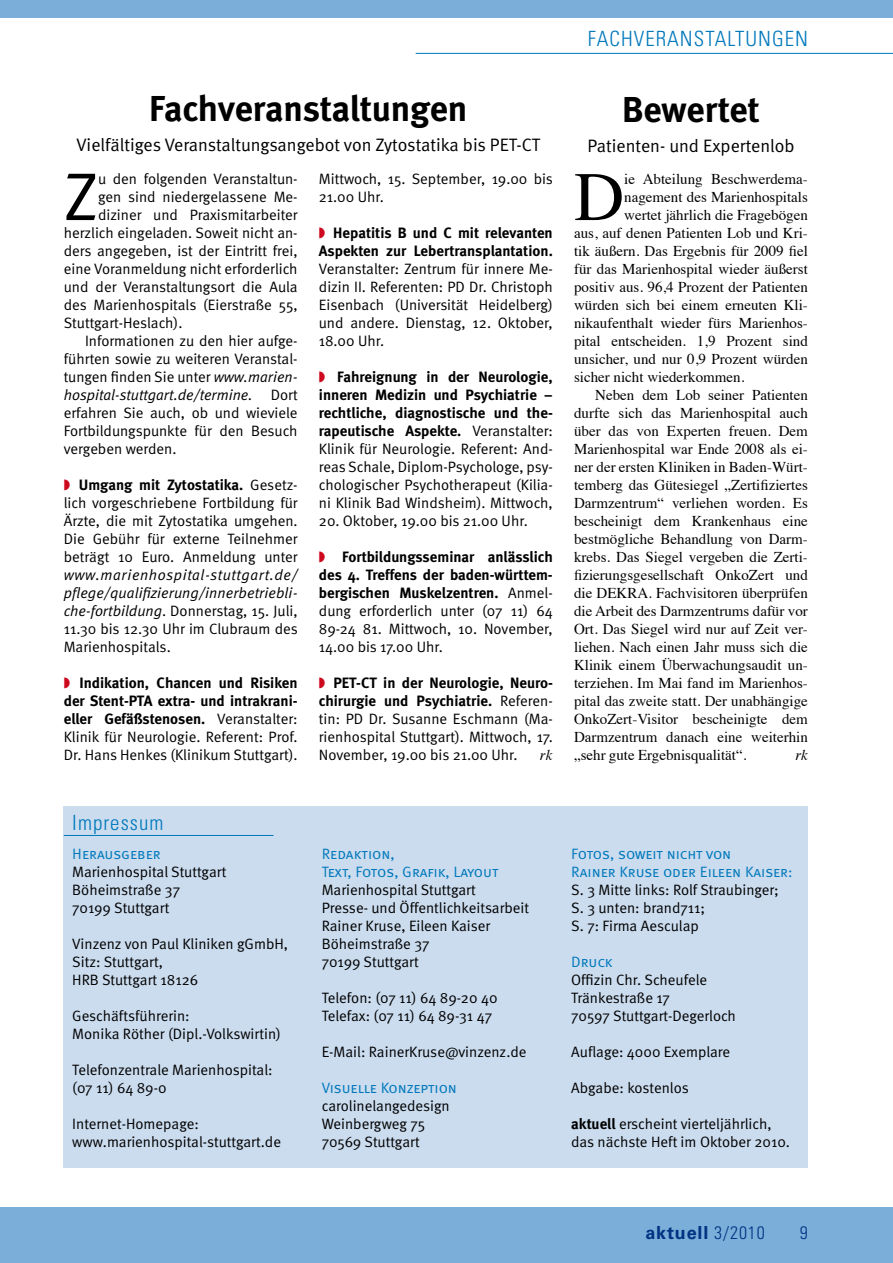
<style>
.page{position:relative;width:893px;height:1263px;background:#fff}
.page>*{position:absolute;margin:0;border:0;box-sizing:border-box;transform-origin:0 0}
.t1{font:69.45px "Times";color:#000}
.t2{font:67.5px "Meta Normal";color:#000}
.t3{font:700 36px "Meta";letter-spacing:-.005em;color:#000}
.t4{font:300 condensed 21px "Univers";letter-spacing:.05em;color:#0078bb}
.t5{font:18px "Meta Normal";color:#000}
.t6{font:700 18px "Univers";letter-spacing:.05em;color:#003382}
.t7{font:300 condensed 18px "Univers";color:#003382}
.t8{font:15px/18px "Meta Normal";color:#000}
.t9{font:15px "Times";color:#000}
.t10{font:700 15px/18px "Meta";color:#000;text-align:justify}
.t11{font:italic 15px/18px "Meta Normal";color:#000;text-align:justify}
.t12{font:15px/18px "Meta Normal Caps";color:#0078bb}
.t13{font:italic 15px "Times";color:#000}
.s1{font-style:italic}
.s2{font-style:normal}
.s3{font-family:"Meta Normal";font-weight:400}
.s4{font-family:"Meta";font-weight:700}
.s5{font-weight:300;font-stretch:condensed}
</style>
<div class="page">
<div style="left:64px;top:806px;width:744px;height:362px;background:#cbdcef"></div>
<div style="left:0;top:1208px;width:893px;height:55px;background:#7bafda"></div>
<div style="left:0;top:0;width:893px;height:17px;background:#7bafda"></div>
<hr style="left:416px;top:53px;width:477px;height:1px;background:#0078bb">
<hr style="left:64px;top:835px;width:210px;height:1px;background:#0078bb">
<h3 class="t3" style="left:149px;top:87px;width:320px">Fachveranstaltungen</h3>
<p class="t5" style="left:77px;top:134px;width:465px">Vielfältiges Veranstaltungsangebot von Zytostatika bis PET-CT</p>
<h2 class="t2" style="left:64px;top:158px;width:36px">Z</h2>
<p class="t8" style="left:98px;top:170px;width:201px">u den folgenden Veranstaltun-</p>
<p class="t8" style="left:98px;top:188px;width:201px">gen sind niedergelassene Me-</p>
<p class="t8" style="left:98px;top:206px;width:201px">diziner und Praxismitarbeiter</p>
<p class="t8" style="left:64px;top:224px;width:235px">herzlich eingeladen. Soweit nicht an-</p>
<p class="t8" style="left:64px;top:242px;width:235px">ders angegeben, ist der Eintritt frei,</p>
<p class="t8" style="left:64px;top:260px;width:235px">eine Voranmeldung nicht erforderlich</p>
<p class="t8" style="left:64px;top:278px;width:235px">und der Veranstaltungsort die Aula</p>
<p class="t8" style="left:64px;top:296px;width:235px">des Marienhospitals (Eierstraße 55,</p>
<p class="t8" style="left:64px;top:314px;width:120px">Stuttgart-Heslach).</p>
<p class="t8" style="left:85px;top:332px;width:214px">Informationen zu den hier aufge-</p>
<p class="t8" style="left:64px;top:350px;width:235px">führten sowie zu weiteren Veranstal-</p>
<p class="t8" style="left:64px;top:368px;width:235px">tungen finden Sie unter <span class="s1">www.marien-</span></p>
<p class="t11" style="left:64px;top:386px;width:236px">hospital-stuttgart.de/termine. <span class="s2">Dort</span></p>
<p class="t8" style="left:64px;top:404px;width:235px">erfahren Sie auch, ob und wieviele</p>
<p class="t8" style="left:64px;top:422px;width:235px">Fortbildungspunkte für den Besuch</p>
<p class="t8" style="left:64px;top:440px;width:114px">vergeben werden.</p>
<p class="t10" style="left:79px;top:476px;width:220px">Umgang mit Zytostatika. <span class="s3">Gesetz-</span></p>
<p class="t8" style="left:64px;top:494px;width:235px;text-align:justify">lich vorgeschriebene Fortbildung für Ärzte, die mit Zytostatika umgehen.<br>Die Gebühr für externe Teilnehmer beträgt 10 Euro. Anmeldung unter</p>
<p class="t11" style="left:64px;top:566px;width:236px">www.marienhospital-stuttgart.de/ pflege/qualifizierung/innerbetriebli&shy;che-fortbildung<span class="s2">. Donnerstag, 15. Juli, 11.30 bis 12.30 Uhr im Clubraum des Marienhospitals.</span></p>
<p class="t10" style="left:64px;top:674px;width:235px;text-indent:16px">Indikation, Chancen und Risiken der Stent-PTA extra- und intrakrani&shy;eller Gefäßstenosen. <span class="s3">Veranstalter:</span></p>
<p class="t8" style="left:64px;top:728px;width:235px">Klinik für Neurologie. Referent: Prof.<br>Dr. Hans Henkes (Klinikum Stuttgart).</p>
<p class="t8" style="left:319px;top:170px;width:236px">Mittwoch, 15. September, 19.00 bis<br>21.00 Uhr.</p>
<p class="t10" style="left:319px;top:224px;width:235px;text-align:right">Hepatitis B und C mit relevanten<br>Aspekten zur Lebertransplantation.</p>
<p class="t8" style="left:319px;top:260px;width:235px;text-align:justify">Veranstalter: Zentrum für innere Me&shy;dizin II. Referenten: PD Dr. Christoph Eisenbach (Universität Heidelberg) und andere. Dienstag, 12. Oktober, 18.00 Uhr.</p>
<p class="t10" style="left:319px;top:368px;width:235px;text-indent:18px">Fahreignung in der Neurologie, inneren Medizin und Psychiatrie – rechtliche, diagnostische und the&shy;rapeutische Aspekte. <span class="s3">Veranstalter:</span></p>
<p class="t8" style="left:319px;top:440px;width:235px;text-align:justify">Klinik für Neurologie. Referent: And&shy;reas Schale, Diplom-Psychologe, psy&shy;chologischer Psychotherapeut (Kilia&shy;ni Klinik Bad Windsheim). Mittwoch,</p>
<p class="t8" style="left:319px;top:512px;width:210px">20. Oktober, 19.00 bis 21.00 Uhr.</p>
<p class="t10" style="left:319px;top:548px;width:235px;text-indent:23px">Fortbildungsseminar anlässlich des 4. Treffens der baden-württem&shy;bergischen Muskelzentren. <span class="s3">Anmel-</span></p>
<p class="t8" style="left:319px;top:602px;width:235px;text-align:justify">dung erforderlich unter (07 11) 64<br>89-24 81. Mittwoch, 10. November, 14.00 bis 17.00 Uhr.</p>
<p class="t10" style="left:319px;top:674px;width:235px;text-align:right">PET-CT in der Neurologie, Neuro&shy;chirurgie und Psychiatrie. <span class="s3">Referen-</span></p>
<p class="t8" style="left:319px;top:710px;width:235px;text-align:justify">tin: PD Dr. Susanne Eschmann (Ma&shy;rienhospital Stuttgart). Mittwoch, 17.<br>November, 19.00 bis 21.00 Uhr.</p>
<p class="t13" style="left:540px;top:742px;width:14px">rk</p>
<h3 class="t4" style="left:588px;top:26px;width:221px">FACHVERANSTALTUNGEN</h3>
<h3 class="t3" style="left:622px;top:88px;width:139px">Bewertet</h3>
<p class="t5" style="left:587px;top:135px;width:209px">Patienten- und Expertenlob</p>
<h1 class="t1" style="left:574px;top:132px;width:52px">D</h1>
<p class="t9" style="left:624px;top:165px;width:185px">ie Abteilung Beschwerdema-</p>
<p class="t9" style="left:624px;top:183px;width:185px">nagement des Marienhospitals</p>
<p class="t9" style="left:624px;top:201px;width:185px">wertet jährlich die Fragebögen</p>
<p class="t9" style="left:574px;top:219px;width:235px">aus, auf denen Patienten Lob und Kri-</p>
<p class="t9" style="left:574px;top:237px;width:235px">tik äußern. Das Ergebnis für 2009 fiel</p>
<p class="t9" style="left:574px;top:255px;width:235px">für das Marienhospital wieder äußerst</p>
<p class="t9" style="left:574px;top:273px;width:235px">positiv aus. 96,4 Prozent der Patienten</p>
<p class="t9" style="left:574px;top:291px;width:235px">würden sich bei einem erneuten Kli-</p>
<p class="t9" style="left:574px;top:309px;width:235px">nikaufenthalt wieder fürs Marienhos-</p>
<p class="t9" style="left:574px;top:327px;width:235px">pital entscheiden. 1,9 Prozent sind</p>
<p class="t9" style="left:574px;top:345px;width:235px">unsicher, und nur 0,9 Prozent würden</p>
<p class="t9" style="left:574px;top:363px;width:172px">sicher nicht wiederkommen.</p>
<p class="t9" style="left:595px;top:381px;width:214px">Neben dem Lob seiner Patienten</p>
<p class="t9" style="left:574px;top:399px;width:235px">durfte sich das Marienhospital auch</p>
<p class="t9" style="left:574px;top:417px;width:235px">über das von Experten freuen. Dem</p>
<p class="t9" style="left:574px;top:435px;width:235px">Marienhospital war Ende 2008 als ei-</p>
<p class="t9" style="left:574px;top:453px;width:235px">ner der ersten Kliniken in Baden-Würt-</p>
<p class="t9" style="left:574px;top:471px;width:235px">temberg das Gütesiegel „Zertifiziertes</p>
<p class="t9" style="left:574px;top:489px;width:235px">Darmzentrum“ verliehen worden. Es</p>
<p class="t9" style="left:574px;top:507px;width:235px">bescheinigt dem Krankenhaus eine</p>
<p class="t9" style="left:574px;top:525px;width:235px">bestmögliche Behandlung von Darm-</p>
<p class="t9" style="left:574px;top:543px;width:235px">krebs. Das Siegel vergeben die Zerti-</p>
<p class="t9" style="left:574px;top:561px;width:235px">fizierungsgesellschaft OnkoZert und</p>
<p class="t9" style="left:574px;top:579px;width:235px">die DEKRA. Fachvisitoren überprüfen</p>
<p class="t9" style="left:574px;top:597px;width:235px">die Arbeit des Darmzentrums dafür vor</p>
<p class="t9" style="left:574px;top:615px;width:235px">Ort. Das Siegel wird nur auf Zeit ver-</p>
<p class="t9" style="left:574px;top:633px;width:235px">liehen. Nach einen Jahr muss sich die</p>
<p class="t9" style="left:574px;top:651px;width:235px">Klinik einem Überwachungsaudit un-</p>
<p class="t9" style="left:574px;top:669px;width:235px">terziehen. Im Mai fand im Marienhos-</p>
<p class="t9" style="left:574px;top:687px;width:235px">pital das zweite statt. Der unabhängige</p>
<p class="t9" style="left:574px;top:705px;width:235px">OnkoZert-Visitor bescheinigte dem</p>
<p class="t9" style="left:574px;top:723px;width:235px">Darmzentrum danach eine weiterhin</p>
<p class="t9" style="left:574px;top:741px;width:174px">„sehr gute Ergebnisqualität“.</p>
<p class="t13" style="left:795px;top:742px;width:14px">rk</p>
<h3 class="t4" style="left:72px;top:809px;width:93px">Impressum</h3>
<p class="t12" style="left:72px;top:845px;width:90px">Herausgeber</p>
<p class="t8" style="left:72px;top:863px;width:156px">Marienhospital Stuttgart<br>Böheimstraße 37<br>70199 Stuttgart</p>
<p class="t8" style="left:72px;top:935px;width:217px">Vinzenz von Paul Kliniken gGmbH,<br>Sitz: Stuttgart,<br>HRB Stuttgart 18126</p>
<p class="t8" style="left:72px;top:1007px;width:210px">Geschäftsführerin:<br>Monika Röther (Dipl.-Volkswirtin)</p>
<p class="t8" style="left:72px;top:1061px;width:202px">Telefonzentrale Marienhospital: (07 11) 64 89-0</p>
<p class="t8" style="left:72px;top:1115px;width:210px">Internet-Homepage: www.marienhospital-stuttgart.de</p>
<p class="t12" style="left:322px;top:845px;width:179px">Redaktion,<br>Text, Fotos, Grafik, Layout</p>
<p class="t8" style="left:322px;top:881px;width:209px">Marienhospital Stuttgart<br>Presse- und Öffentlichkeitsarbeit<br>Rainer Kruse, Eileen Kaiser<br>Böheimstraße 37<br>70199 Stuttgart</p>
<p class="t8" style="left:322px;top:989px;width:177px">Telefon: (07 11) 64 89-20 40<br>Telefax: (07 11) 64 89-31 47</p>
<p class="t8" style="left:322px;top:1043px;width:206px">E-Mail: RainerKruse@vinzenz.de</p>
<p class="t12" style="left:322px;top:1079px;width:137px">Visuelle Konzeption</p>
<p class="t8" style="left:322px;top:1097px;width:130px">carolinelangedesign<br>Weinbergweg 75<br>70569 Stuttgart</p>
<p class="t12" style="left:571px;top:845px;width:223px">Fotos, soweit nicht von<br>Rainer Kruse oder Eileen Kaiser:</p>
<p class="t8" style="left:571px;top:881px;width:209px">S. 3 Mitte links: Rolf Straubinger;<br>S. 3 unten: brand711;<br>S. 7: Firma Aesculap</p>
<p class="t12" style="left:571px;top:953px;width:43px">Druck</p>
<p class="t8" style="left:571px;top:971px;width:166px">Offizin Chr. Scheufele<br>Tränkestraße 17<br>70597 Stuttgart-Degerloch</p>
<p class="t8" style="left:571px;top:1043px;width:160px">Auflage: 4000 Exemplare</p>
<p class="t8" style="left:571px;top:1079px;width:119px">Abgabe: kostenlos</p>
<p class="t8" style="left:571px;top:1115px;width:220px"><span class="s4">aktuell</span> erscheint vierteljährlich, das nächste Heft im Oktober 2010.</p>
<p class="t6" style="left:645px;top:1222px;width:121px">aktuell <span class="s5">3/2010</span></p>
<p class="t7" style="left:800px;top:1222px;width:9px">9</p>
</div>
